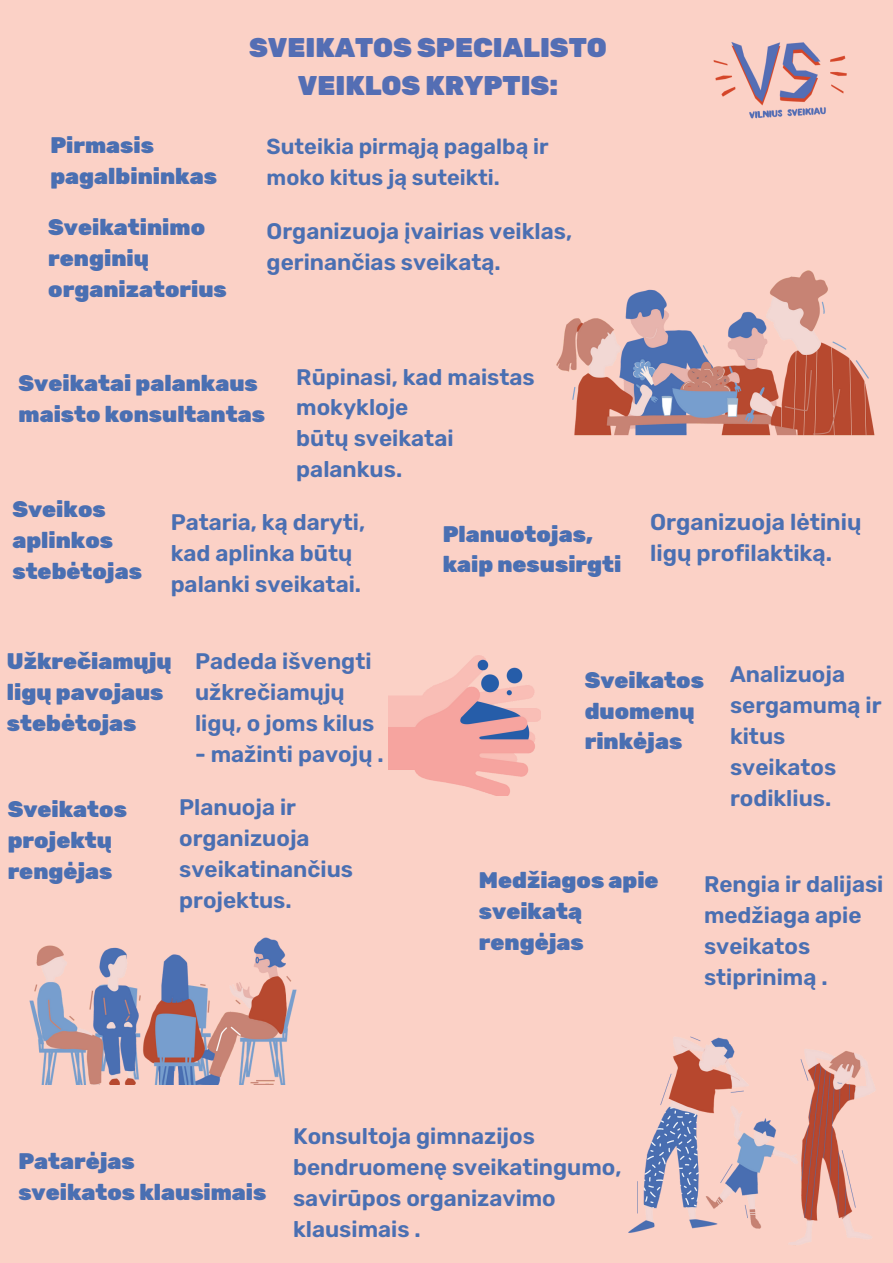
<style>
.page{position:relative;width:893px;height:1263px;background:#fbd1c6}
.page>*{position:absolute;margin:0;border:0;box-sizing:border-box;transform-origin:0 0}
.t1{font:900 27px/37.7px "Rubik";color:#546eb4;text-align:center}
.t2{font:600 22.88px/31.5px "Rubik";color:#4a6fb2}
.t3{font:600 22.5px/30.9px "Rubik";color:#4a6fb2}
.t4{font:900 22.5px/30.9px "Rubik";color:#4a6fb2}
.t5{font:600 21.75px/30.4px "Rubik";color:#4a6fb2}
</style>
<div class="page">
<img style="left:29px;top:937px;width:268px;height:147px">
<img style="left:388px;top:655px;width:152px;height:141px">
<img style="left:556px;top:270px;width:319px;height:166px">
<img style="left:628px;top:1036px;width:248px;height:209px">
<img style="left:713px;top:42px;width:134px;height:77px">
<p class="t1" style="left:249px;top:29px;width:359px">SVEIKATOS SPECIALISTO<br>VEIKLOS KRYPTIS:</p>
<p class="t4" style="left:50px;top:129px;width:168px">Pirmasis pagalbininkas</p>
<p class="t5" style="left:267px;top:132px;width:283px">Suteikia pirmąją pagalbą ir moko kitus ją suteikti.</p>
<p class="t4" style="left:48px;top:212px;width:180px">Sveikatinimo renginių organizatorius</p>
<p class="t3" style="left:267px;top:216px;width:307px">Organizuoja įvairias veiklas, gerinančias sveikatą.</p>
<p class="t4" style="left:19px;top:368px;width:248px">Sveikatai palankaus maisto konsultantas</p>
<p class="t3" style="left:296px;top:361px;width:240px">Rūpinasi, kad maistas mokykloje<br>būtų sveikatai palankus.</p>
<p class="t4" style="left:12px;top:494px;width:131px">Sveikos aplinkos stebėtojas</p>
<p class="t3" style="left:171px;top:506px;width:196px">Pataria, ką daryti, kad aplinka būtų palanki sveikatai.</p>
<p class="t4" style="left:443px;top:518px;width:180px">Planuotojas, kaip nesusirgti</p>
<p class="t2" style="left:650px;top:506px;width:213px">Organizuoja lėtinių ligų profilaktiką.</p>
<p class="t4" style="left:7px;top:646px;width:166px">Užkrečiamųjų ligų pavojaus stebėtojas</p>
<p class="t3" style="left:195px;top:646px;width:181px">Padeda išvengti užkrečiamųjų ligų, o joms kilus</p>
<p class="t3" style="left:195px;top:738px;width:190px">- mažinti pavojų .</p>
<p class="t4" style="left:8px;top:794px;width:121px">Sveikatos projektų rengėjas</p>
<p class="t3" style="left:179px;top:792px;width:175px">Planuoja ir organizuoja sveikatinančius projektus.</p>
<p class="t4" style="left:584px;top:664px;width:121px">Sveikatos duomenų rinkėjas</p>
<p class="t3" style="left:730px;top:659px;width:153px">Analizuoja sergamumą ir kitus sveikatos rodiklius.</p>
<p class="t4" style="left:479px;top:865px;width:181px">Medžiagos apie sveikatą rengėjas</p>
<p class="t3" style="left:704px;top:869px;width:181px">Rengia ir dalijasi medžiaga apie sveikatos stiprinimą .</p>
<p class="t4" style="left:18px;top:1146px;width:250px">Patarėjas<br>sveikatos klausimais</p>
<p class="t3" style="left:293px;top:1121px;width:330px">Konsultoja gimnazijos bendruomenę sveikatingumo, savirūpos organizavimo klausimais .</p>
</div>
